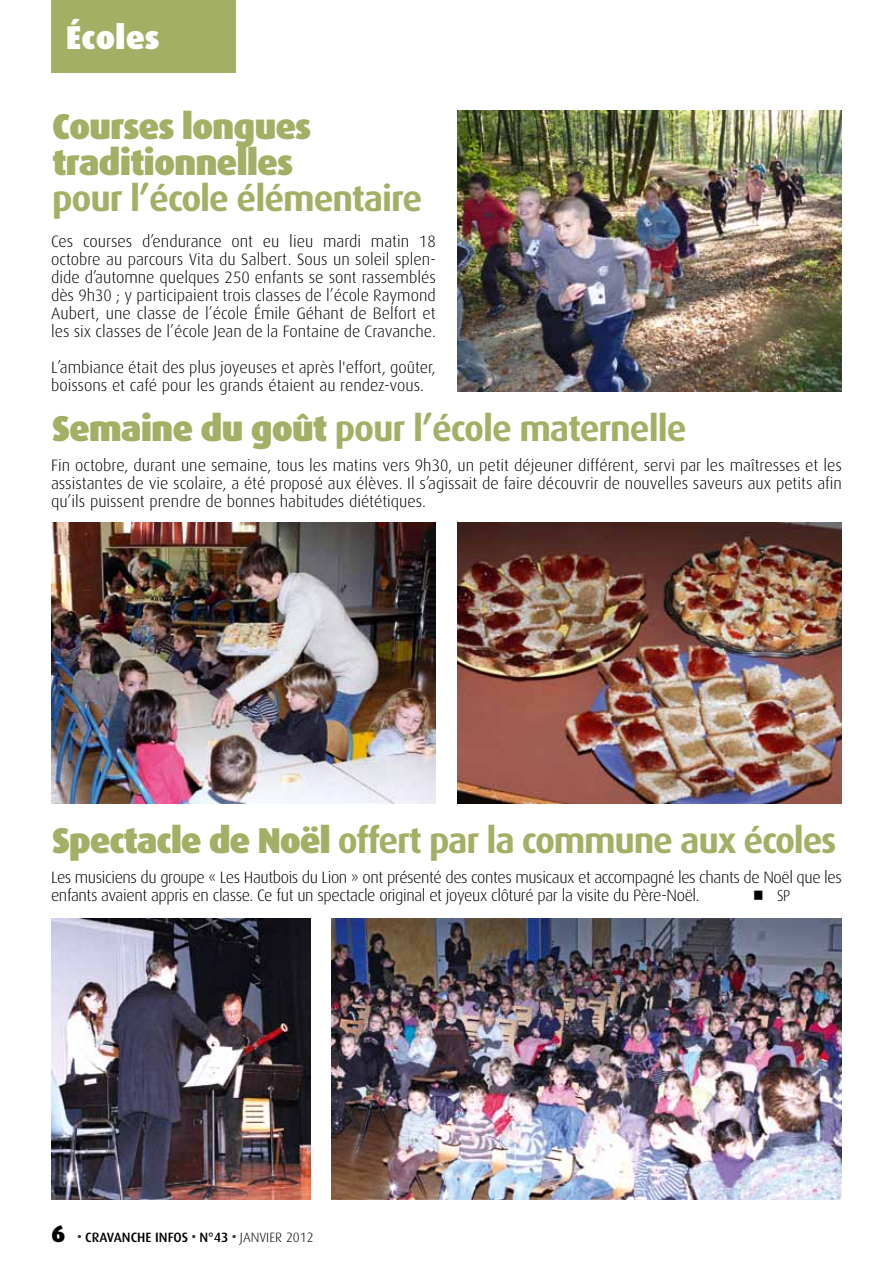
<style>
.page{position:relative;width:893px;height:1263px;background:#fff}
.page>*{position:absolute;margin:0;border:0;box-sizing:border-box;transform-origin:0 0}
.t1{font:700 36px "Dax";letter-spacing:-.03em;color:#a2af64}
.t2{font:900 36px/36px "Dax";letter-spacing:-.03em;color:#a2af64}
.t3{font:900 33px "Dax";color:#fff}
.t4{font:300 16.5px/18px "Dax";letter-spacing:-.02em;color:#000;text-align:justify}
.t5{font:300 16.5px/18px "Dax";color:#000}
.t6{font:300 15.75px "Dax";color:#000;scale:.9 1}
.t7{font:500 13.5px "Dax";color:#000}
.s1{font-weight:900}
.s2{font-weight:900;font-size:24px}
.s3{font-weight:300}
</style>
<div class="page">
<div style="left:51px;top:0;width:185px;height:72px;background:#a2af64"></div>
<img style="left:457px;top:111px;width:385px;height:280px">
<img style="left:51px;top:522px;width:385px;height:281px">
<img style="left:51px;top:918px;width:259px;height:281px">
<img style="left:457px;top:522px;width:385px;height:281px">
<img style="left:332px;top:918px;width:510px;height:281px">
<h2 class="t3" style="left:66px;top:19px;width:95px">Écoles</h2>
<h1 class="t2" style="left:52px;top:109px;width:261px">Courses longues traditionnelles</h1>
<h1 class="t1" style="left:52px;top:178px;width:372px">pour l’école élémentaire</h1>
<p class="t4" style="left:51px;top:233px;width:386px">Ces courses d’endurance ont eu lieu mardi matin 18 octobre au parcours Vita du Salbert. Sous un soleil splen&shy;dide d’automne quelques 250 enfants se sont rassemblés dès 9h30 ; y participaient trois classes de l’école Raymond Aubert, une classe de l’école Émile Géhant de Belfort et les six classes de l’école Jean de la Fontaine de Cravanche.</p>
<p class="t5" style="left:51px;top:359px;width:386px">L’ambiance était des plus joyeuses et après l'effort, goûter, boissons et café pour les grands étaient au rendez-vous.</p>
<h1 class="t1" style="left:52px;top:408px;width:636px"><span class="s1">Semaine du goût</span> pour l’école maternelle</h1>
<p class="t4" style="left:51px;top:457px;width:792px">Fin octobre, durant une semaine, tous les matins vers 9h30, un petit déjeuner différent, servi par les maîtresses et les assistantes de vie scolaire, a été proposé aux élèves. Il s’agissait de faire découvrir de nouvelles saveurs aux petits afin qu’ils puissent prendre de bonnes habitudes diététiques.</p>
<h1 class="t1" style="left:52px;top:820px;width:786px"><span class="s1">Spectacle de Noël</span> offert par la commune aux écoles</h1>
<p class="t4" style="left:51px;top:868px;width:792px">Les musiciens du groupe « Les Hautbois du Lion » ont présenté des contes musicaux et accompagné les chants de Noël que les enfants avaient appris en classe. Ce fut un spectacle original et joyeux clôturé par la visite du Père-Noël.</p>
<p class="t6" style="left:753px;top:887px;width:43px">■ SP</p>
<p class="t7" style="left:51px;top:1230px;width:50px"><span class="s2">6</span> <sup>.</sup>CRAVANC</p>
<p class="t7" style="left:137px;top:1230px;width:178px">HE INFOS <sup>.</sup> N°43 <sup>.</sup> <span class="s3">JANVIER 2012</span></p>
</div>
